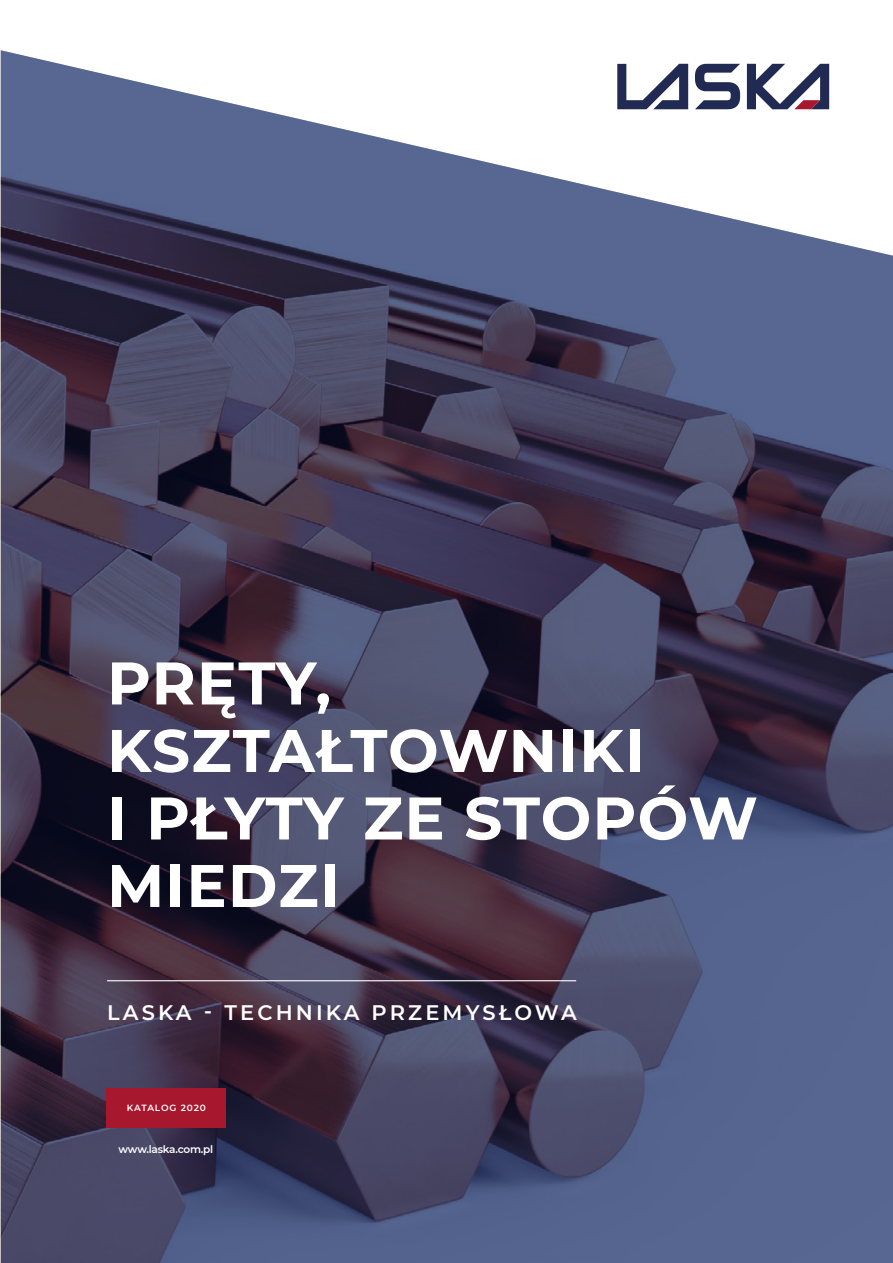
<style>
.page{position:relative;width:893px;height:1263px;background:#fff}
.page>*{position:absolute;margin:0;border:0;box-sizing:border-box;transform-origin:0 0}
.t1{font:700 60px/67.5px "Montserrat";letter-spacing:.015em;color:#fff}
.t2{font:600 21px "Montserrat";letter-spacing:.15em;color:#fff}
.t3{font:600 10.5px "Montserrat";letter-spacing:-.02em;color:#fff}
.t4{font:600 9px "Montserrat";letter-spacing:.095em;color:#fff}
</style>
<div class="page">
<img style="left:1px;top:50px;width:892px;height:1213px">
<hr style="left:107px;top:980px;width:469px;height:1px;background:#fff">
<div style="left:106px;top:1088px;width:120px;height:40px;background:#a7182f"></div>
<svg style="left:617px;top:64px;width:71px;height:45px"></svg>
<svg style="left:695px;top:64px;width:45px;height:45px"></svg>
<svg style="left:747px;top:64px;width:82px;height:45px"></svg>
<p class="t1" style="left:107px;top:646px;width:652px">PRĘTY,<br>KSZTAŁTOWNIKI<br>I PŁYTY ZE STOPÓW<br>MIEDZI</p>
<p class="t2" style="left:107px;top:998px;width:471px">LASKA - TECHNIKA PRZEMYSŁOWA</p>
<p class="t4" style="left:127px;top:1102px;width:81px">KATALOG 2020</p>
<p class="t3" style="left:119px;top:1142px;width:96px">www.laska.com.pl</p>
</div>
